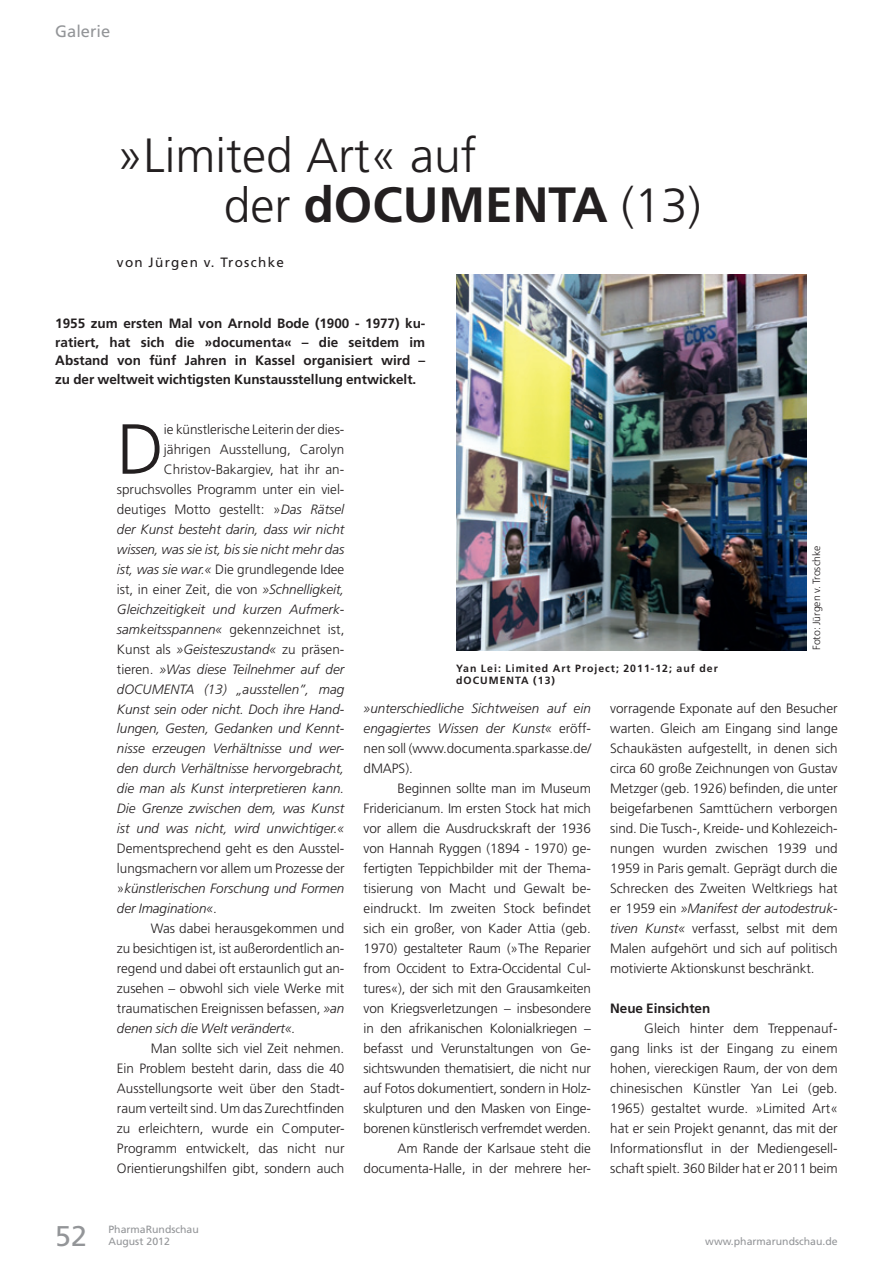
<style>
.page{position:relative;width:893px;height:1263px;background:#fff}
.page>*{position:absolute;margin:0;border:0;box-sizing:border-box;transform-origin:0 0}
.t1{font:300 70.8px "Frutiger LT Std";color:#231f20}
.t2{font:700 49.5px "Frutiger LT Std";color:#231f20}
.t3{font:300 48px "Frutiger LT Std";color:#231f20}
.t4{font:28.5px "Frutiger LT Std";color:#939598}
.t5{font:16.5px "Frutiger LT Std";color:#939598}
.t6{font:300 13.5px/20px "Frutiger LT Std";letter-spacing:-.005em;color:#231f20;text-align:justify}
.t7{font:italic 300 13.5px/20px "Frutiger LT Std";color:#231f20;text-align:right}
.t8{font:700 13.5px/18.6px "Frutiger LT Std";letter-spacing:-.005em;color:#231f20;text-align:justify}
.t9{font:13.5px "Frutiger LT Std";letter-spacing:.095em;color:#231f20}
.t10{font:700 10.5px/12px "Frutiger LT Std";letter-spacing:.095em;color:#231f20}
.t11{font:10.5px "Frutiger LT Std";color:#939598}
.t12{font:300 10.5px "Frutiger LT Std";letter-spacing:-.005em;color:#231f20}
.s1{font-weight:300;font-size:48px}
.s2{font-style:normal}
.s3{font-style:italic}
</style>
<div class="page">
<img style="left:456px;top:275px;width:351px;height:375px">
<p class="t5" style="left:55px;top:21px;width:57px">Galerie</p>
<h3 class="t3" style="left:117px;top:128px;width:361px">»Limited Art« auf</h3>
<h2 class="t2" style="left:224px;top:175px;width:479px"><span class="s1">der</span> dOCUMENTA <span class="s1">(13)</span></h2>
<p class="t9" style="left:117px;top:255px;width:169px">von Jürgen v. Troschke</p>
<p class="t8" style="left:55px;top:314px;width:372px">1955 zum ersten Mal von Arnold Bode (1900 - 1977) ku&shy;ratiert, hat sich die »documenta« – die seitdem im Abstand von fünf Jahren in Kassel organisiert wird – zu der weltweit wichtigsten Kunstausstellung entwickelt.</p>
<h1 class="t1" style="left:117px;top:409px;width:49px">D</h1>
<p class="t7" style="left:117px;top:419px;width:229px"><span class="s2">ie künstlerische Leiterin der dies&shy;jährigen Ausstellung, Carolyn Christov-Bakargiev, hat ihr an&shy;spruchsvolles Programm unter ein viel&shy;deutiges Motto gestellt: »</span>Das Rätsel der Kunst besteht darin, dass wir nicht wissen, was sie ist, bis sie nicht mehr das ist, was sie war.« <span class="s2">Die grundlegende Idee ist, in einer Zeit, die von</span> »Schnelligkeit, Gleichzeitigkeit und kurzen Aufmerk&shy;samkeitsspannen« <span class="s2">gekennzeichnet ist, Kunst als</span> »Geisteszustand« <span class="s2">zu präsen&shy;tieren.</span> »Was diese Teilnehmer auf der dOCUMENTA (13) „ausstellen”, mag Kunst sein oder nicht. Doch ihre Hand&shy;lungen, Gesten, Gedanken und Kennt&shy;nisse erzeugen Verhältnisse und wer&shy;den durch Verhältnisse hervorgebracht, die man als Kunst interpretieren kann.<br>Die Grenze zwischen dem, was Kunst ist und was nicht, wird unwichtiger.«</p>
<p class="t6" style="left:117px;top:839px;width:229px">Dementsprechend geht es den Ausstel&shy;lungsmachern vor allem um Prozesse der »<span class="s3">künstlerischen Forschung und Formen der Imagination«</span>.</p>
<p class="t6" style="left:117px;top:919px;width:229px;text-indent:34px">Was dabei herausgekommen und zu besichtigen ist, ist außerordentlich an&shy;regend und dabei oft erstaunlich gut an&shy;zusehen – obwohl sich viele Werke mit traumatischen Ereignissen befassen, <span class="s3">»an denen sich die Welt verändert«.</span></p>
<p class="t6" style="left:117px;top:1039px;width:229px;text-indent:34px">Man sollte sich viel Zeit nehmen.<br>Ein Problem besteht darin, dass die 40<br>Ausstellungsorte weit über den Stadt&shy;raum verteilt sind. Um das Zurechtfinden zu erleichtern, wurde ein Computer-Programm entwickelt, das nicht nur Orientierungshilfen gibt, sondern auch</p>
<p class="t12" style="left:810px;top:650px;width:106px;rotate:-90deg">Foto: Jürgen v. Troschke</p>
<p class="t10" style="left:456px;top:662px;width:263px">Yan Lei: Limited Art Project; 2011-12; auf der dOCUMENTA (13)</p>
<p class="t7" style="left:364px;top:699px;width:229px;text-align:justify">»unterschiedliche Sichtweisen auf ein engagiertes Wissen der Kunst« <span class="s2">eröff&shy;nen soll (www.documenta.sparkasse.de/ dMAPS).</span></p>
<p class="t6" style="left:364px;top:779px;width:229px;text-align:right">Beginnen sollte man im Museum Fridericianum. Im ersten Stock hat mich vor allem die Ausdruckskraft der 1936 von Hannah Ryggen (1894 - 1970) ge&shy;fertigten Teppichbilder mit der Thema&shy;tisierung von Macht und Gewalt be&shy;eindruckt. Im zweiten Stock befindet sich ein großer, von Kader Attia (geb.<br>1970) gestalteter Raum (»The Reparier from Occident to Extra-Occidental Cul&shy;tures«), der sich mit den Grausamkeiten von Kriegsverletzungen – insbesondere in den afrikanischen Kolonialkriegen – befasst und Verunstaltungen von Ge&shy;sichtswunden thematisiert, die nicht nur auf Fotos dokumentiert, sondern in Holz&shy;skulpturen und den Masken von Einge&shy;borenen künstlerisch verfremdet werden.<br>Am Rande der Karlsaue steht die documenta-Halle, in der mehrere her-</p>
<p class="t6" style="left:610px;top:699px;width:229px">vorragende Exponate auf den Besucher warten. Gleich am Eingang sind lange Schaukästen aufgestellt, in denen sich circa 60 große Zeichnungen von Gustav Metzger (geb. 1926) befinden, die unter beigefarbenen Samttüchern verborgen sind. Die Tusch-, Kreide- und Kohlezeich&shy;nungen wurden zwischen 1939 und 1959 in Paris gemalt. Geprägt durch die Schrecken des Zweiten Weltkriegs hat er 1959 ein <span class="s3">»Manifest der autodestruk&shy;tiven Kunst«</span> verfasst, selbst mit dem Malen aufgehört und sich auf politisch motivierte Aktionskunst beschränkt.</p>
<p class="t8" style="left:610px;top:999px;width:102px">Neue Einsichten</p>
<p class="t6" style="left:610px;top:1019px;width:229px;text-indent:34px">Gleich hinter dem Treppenauf&shy;gang links ist der Eingang zu einem hohen, viereckigen Raum, der von dem chinesischen Künstler Yan Lei (geb.<br>1965) gestaltet wurde. »Limited Art« hat er sein Projekt genannt, das mit der Informationsflut in der Mediengesell&shy;schaft spielt. 360 Bilder hat er 2011 beim</p>
<p class="t11" style="left:108px;top:1223px;width:92px">PharmaRundschau</p>
<h3 class="t4" style="left:55px;top:1219px;width:33px">52</h3>
<p class="t11" style="left:108px;top:1235px;width:63px">August 2012</p>
<p class="t11" style="left:705px;top:1235px;width:134px">www.pharmarundschau.de</p>
</div>
